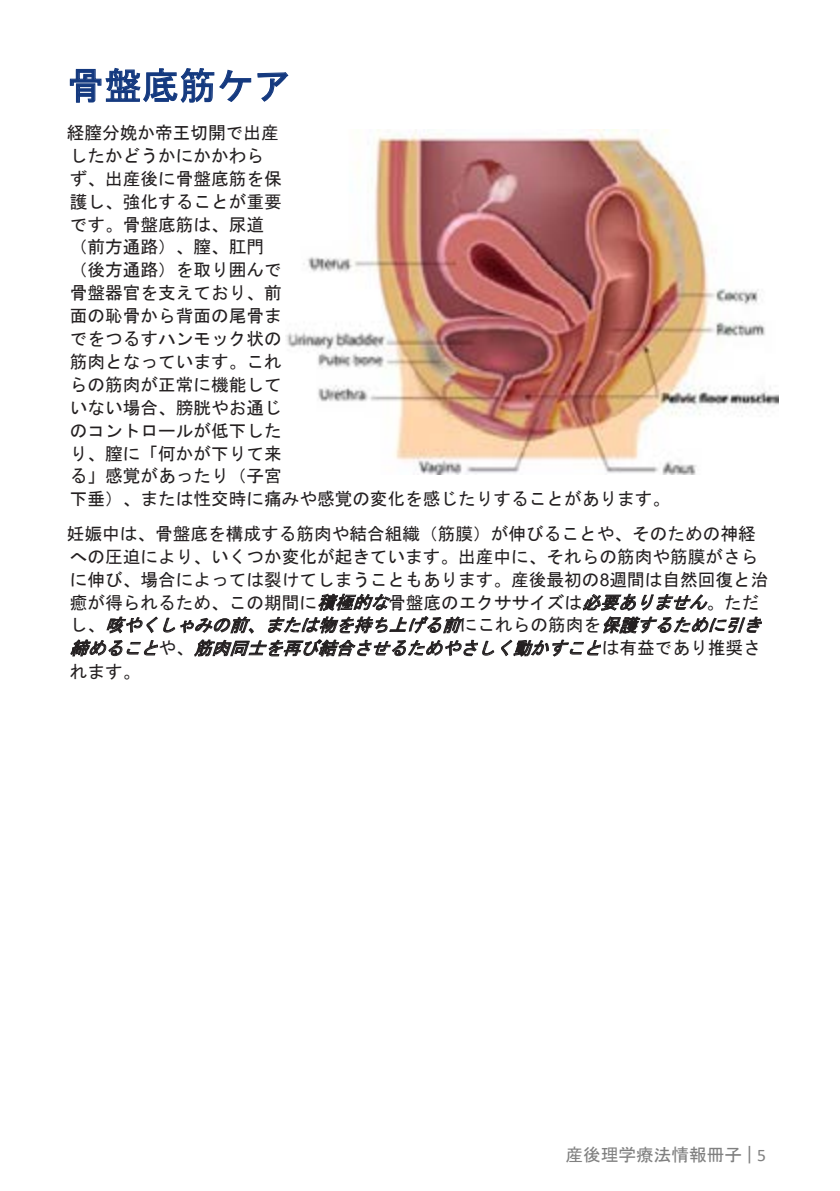
<style>
.page{position:relative;width:840px;height:1191px;background:#fff}
.page>*{position:absolute;margin:0;border:0;box-sizing:border-box;transform-origin:0 0}
.t1{font:37.2px "MS Gothic";letter-spacing:.005em;color:#14397f}
.t2{font:17.6px/22.8px "MS Gothic";color:#231f20}
.t3{font:17.6px "MS UI Gothic";color:#808080}
.s1{font-family:"Arial"}
.s2{font-style:italic}
.s3{font-family:"Calibri"}
</style>
<div class="page">
<img style="left:286px;top:130px;width:491px;height:344px">
<h1 class="t1" style="left:67px;top:67px;width:226px">骨盤底筋ケア</h1>
<p class="t2" style="left:67px;top:121px;width:604px">経膣分娩か帝王切開で出産<br>したかどうかにかかわら<br>ず、出産後に骨盤底筋を保<br>護し、強化することが重要<br>です。骨盤底筋は、尿道<br>（前方通路）、膣、肛門<br>（後方通路）を取り囲んで<br>骨盤器官を支えており、前<br>面の恥骨から背面の尾骨ま<br>でをつるすハンモック状の<br>筋肉となっています。これ<br>らの筋肉が正常に機能して<br>いない場合、膀胱やお通じ<br>のコントロールが低下した<br>り、膣に「何かが下りて来<br>る」感覚があったり（子宮<br>下垂）、または性交時に痛みや感覚の変化を感じたりすることがあります。</p>
<p class="t2" style="left:67px;top:522px;width:702px">妊娠中は、骨盤底を構成する筋肉や結合組織（筋膜）が伸びることや、そのための神経への圧迫により、いくつか変化が起きています。出産中に、それらの筋肉や筋膜がさらに伸び、場合によっては裂けてしまうこともあります。産後最初の<span class="s1">8</span>週間は自然回復と治癒が得られるため、この期間に<span class="s2">積極的な</span>骨盤底のエクササイズは<span class="s2">必要ありません</span>。ただし、<span class="s2">咳やくしゃみの前、または物を持ち上げる前</span>にこれらの筋肉を<span class="s2">保護するために引き締めること</span>や、<span class="s2">筋肉同士を再び結合させるためやさしく動かすこと</span>は有益であり推奨されます。</p>
<p class="t3" style="left:565px;top:1146px;width:202px">産後理学療法情報冊子 | <span class="s3">5</span></p>
</div>
